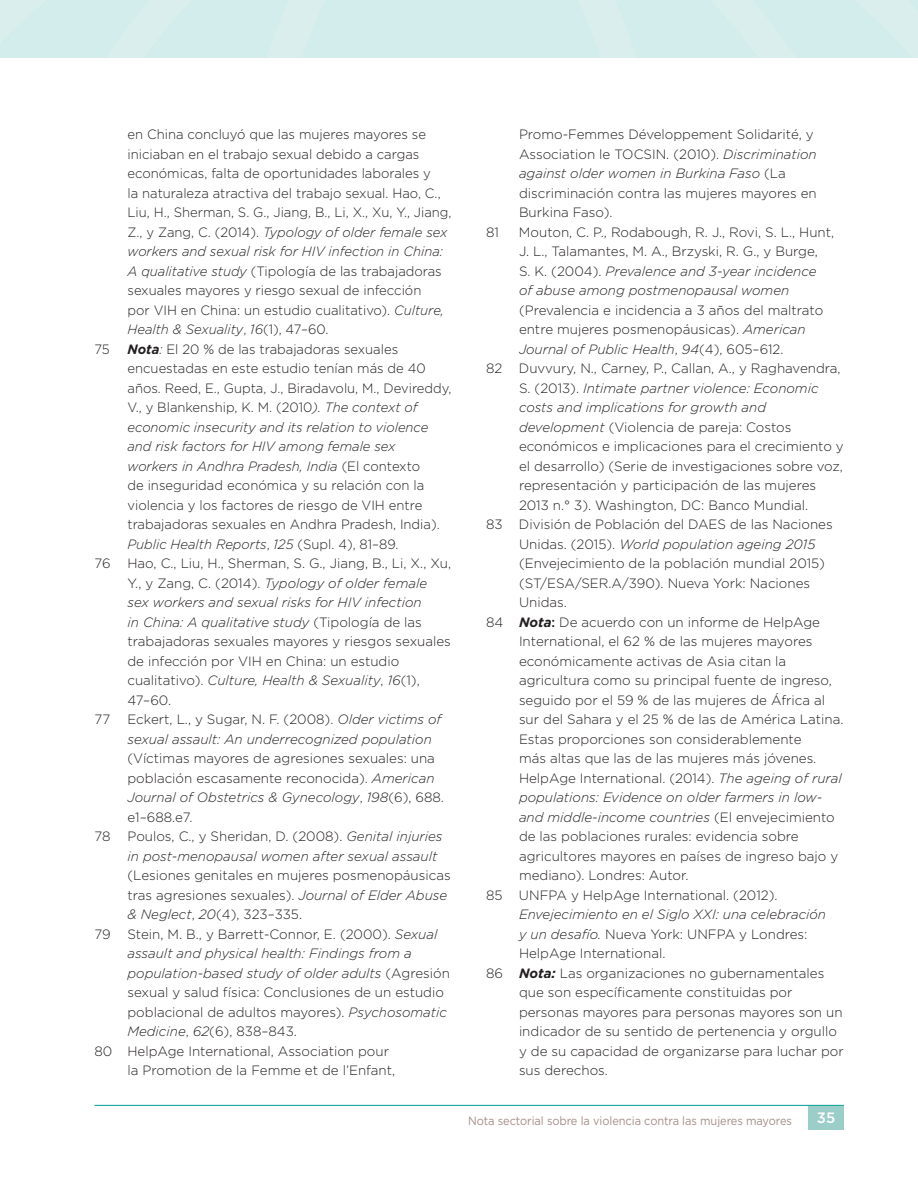
<style>
.page{position:relative;width:918px;height:1188px;background:#fff}
.page>*{position:absolute;margin:0;border:0;box-sizing:border-box;transform-origin:0 0}
.t1{font:500 15px "Gotham";color:#fff}
.t2{font:300 13.5px/19.5px "Gotham";color:#231f20}
.t3{font:italic 300 13.5px/19.5px "Gotham";color:#231f20}
.t4{font:12px "Gotham";letter-spacing:-.005em;color:#a68d87;scale:.92 1}
.s1{font-style:italic}
.s2{font-weight:700;font-style:italic}
.s3{font-style:normal}
.s4{font-weight:500}
</style>
<div class="page">
<div style="left:809px;top:1105px;width:35px;height:25px;background:#9bcdc9"></div>
<hr style="left:94px;top:1105px;width:750px;height:1px;background:#19a89d">
<p class="t2" style="left:128px;top:124px;width:326px">en China concluyó que las mujeres mayores se iniciaban en el trabajo sexual debido a cargas económicas, falta de oportunidades laborales y<br>la naturaleza atractiva del trabajo sexual. Hao, C., Liu, H., Sherman, S. G., Jiang, B., Li, X., Xu, Y., Jiang, Z., y Zang, C. (2014). <span class="s1">Typology of older female sex workers and sexual risk for HIV infection in China:<br>A qualitative study</span> (Tipología de las trabajadoras sexuales mayores y riesgo sexual de infección<br>por VIH en China: un estudio cualitativo). <span class="s1">Culture, Health &amp; Sexuality</span>, <span class="s1">16</span>(1), 47–60.</p>
<p class="t2" style="left:94px;top:339px;width:17px">75</p>
<p class="t2" style="left:128px;top:339px;width:272px"><span class="s2">Nota</span><span class="s1">:</span> El 20 % de las trabajadoras sexuales</p>
<p class="t2" style="left:128px;top:358px;width:300px">encuestadas en este estudio tenían más de 40</p>
<p class="t2" style="left:128px;top:378px;width:325px">años. Reed, E., Gupta, J., Biradavolu, M., Devireddy,</p>
<p class="t2" style="left:128px;top:397px;width:292px">V., y Blankenship, K. M. (2010<span class="s1">). The context of</span></p>
<p class="t3" style="left:128px;top:417px;width:303px">economic insecurity and its relation to violence</p>
<p class="t3" style="left:128px;top:436px;width:270px">and risk factors for HIV among female sex</p>
<p class="t3" style="left:128px;top:456px;width:294px">workers in Andhra Pradesh, India <span class="s3">(El contexto</span></p>
<p class="t2" style="left:128px;top:475px;width:298px">de inseguridad económica y su relación con la</p>
<p class="t2" style="left:128px;top:495px;width:296px">violencia y los factores de riesgo de VIH entre</p>
<p class="t2" style="left:128px;top:514px;width:314px">trabajadoras sexuales en Andhra Pradesh, India).</p>
<p class="t3" style="left:128px;top:534px;width:273px">Public Health Reports<span class="s3">,</span> 125 <span class="s3">(Supl. 4), 81–89.</span></p>
<p class="t2" style="left:94px;top:553px;width:358px">76 Hao, C., Liu, H., Sherman, S. G., Jiang, B., Li, X., Xu,</p>
<p class="t3" style="left:128px;top:573px;width:301px"><span class="s3">Y., y Zang, C. (2014).</span> Typology of older female</p>
<p class="t3" style="left:128px;top:592px;width:296px">sex workers and sexual risks for HIV infection</p>
<p class="t3" style="left:128px;top:612px;width:296px">in China: A qualitative study <span class="s3">(Tipología de las</span></p>
<p class="t2" style="left:128px;top:631px;width:325px">trabajadoras sexuales mayores y riesgos sexuales</p>
<p class="t2" style="left:128px;top:651px;width:273px">de infección por VIH en China: un estudio</p>
<p class="t3" style="left:128px;top:670px;width:294px"><span class="s3">cualitativo).</span> Culture, Health &amp; Sexuality<span class="s3">,</span> 16<span class="s3">(1),</span></p>
<p class="t2" style="left:128px;top:690px;width:45px">47–60.</p>
<p class="t2" style="left:94px;top:709px;width:17px">77</p>
<p class="t3" style="left:127px;top:709px;width:315px"><span class="s3">Eckert, L., y Sugar, N. F. (2008).</span> Older victims of sexual assault: An underrecognized population</p>
<p class="t2" style="left:128px;top:748px;width:309px">(Víctimas mayores de agresiones sexuales: una</p>
<p class="t2" style="left:128px;top:768px;width:309px">población escasamente reconocida). <span class="s1">American</span></p>
<p class="t3" style="left:128px;top:787px;width:318px">Journal of Obstetrics &amp; Gynecology<span class="s3">,</span> 198<span class="s3">(6), 688.</span></p>
<p class="t2" style="left:128px;top:807px;width:66px">e1–688.e7.</p>
<p class="t2" style="left:94px;top:826px;width:350px">78 Poulos, C., y Sheridan, D. (2008). <span class="s1">Genital injuries</span></p>
<p class="t3" style="left:128px;top:846px;width:311px">in post-menopausal women after sexual assault</p>
<p class="t2" style="left:128px;top:865px;width:325px">(Lesiones genitales en mujeres posmenopáusicas</p>
<p class="t2" style="left:128px;top:885px;width:321px">tras agresiones sexuales). <span class="s1">Journal of Elder Abuse</span></p>
<p class="t2" style="left:128px;top:904px;width:176px"><span class="s1">&amp; Neglect</span>, <span class="s1">20</span>(4), 323–335.</p>
<p class="t2" style="left:94px;top:924px;width:344px">79 Stein, M. B., y Barrett-Connor, E. (2000). <span class="s1">Sexual</span></p>
<p class="t3" style="left:128px;top:943px;width:286px">assault and physical health: Findings from a</p>
<p class="t3" style="left:128px;top:963px;width:324px">population-based study of older adults <span class="s3">(Agresión</span></p>
<p class="t2" style="left:128px;top:982px;width:318px">sexual y salud física: Conclusiones de un estudio</p>
<p class="t2" style="left:128px;top:1002px;width:321px">poblacional de adultos mayores). <span class="s1">Psychosomatic</span></p>
<p class="t2" style="left:128px;top:1021px;width:171px"><span class="s1">Medicine</span>, <span class="s1">62</span>(6), 838–843.</p>
<p class="t2" style="left:94px;top:1041px;width:296px">80 HelpAge International, Association pour</p>
<p class="t2" style="left:128px;top:1060px;width:269px">la Promotion de la Femme et de l’Enfant,</p>
<p class="t2" style="left:519px;top:124px;width:299px">Promo-Femmes Développement Solidarité, y Association le TOCSIN. (2010). <span class="s1">Discrimination against older women in Burkina Faso</span> (La discriminación contra las mujeres mayores en Burkina Faso).</p>
<p class="t2" style="left:486px;top:222px;width:14px">81</p>
<p class="t2" style="left:519px;top:222px;width:317px">Mouton, C. P., Rodabough, R. J., Rovi, S. L., Hunt, J. L., Talamantes, M. A., Brzyski, R. G., y Burge,<br>S. K. (2004). <span class="s1">Prevalence and 3-year incidence<br>of abuse among postmenopausal women</span></p>
<p class="t2" style="left:519px;top:300px;width:306px">(Prevalencia e incidencia a 3 años del maltrato</p>
<p class="t2" style="left:519px;top:319px;width:288px">entre mujeres posmenopáusicas). <span class="s1">American</span></p>
<p class="t3" style="left:519px;top:339px;width:266px">Journal of Public Health<span class="s3">,</span> 94<span class="s3">(4), 605–612.</span></p>
<p class="t2" style="left:486px;top:358px;width:356px">82 Duvvury, N., Carney, P., Callan, A., y Raghavendra,</p>
<p class="t3" style="left:519px;top:378px;width:301px"><span class="s3">S. (2013).</span> Intimate partner violence: Economic</p>
<p class="t3" style="left:519px;top:397px;width:249px">costs and implications for growth and</p>
<p class="t2" style="left:519px;top:417px;width:274px"><span class="s1">development</span> (Violencia de pareja: Costos</p>
<p class="t2" style="left:519px;top:436px;width:326px">económicos e implicaciones para el crecimiento y</p>
<p class="t2" style="left:519px;top:456px;width:326px">el desarrollo) (Serie de investigaciones sobre voz,</p>
<p class="t2" style="left:519px;top:475px;width:299px">representación y participación de las mujeres</p>
<p class="t2" style="left:519px;top:495px;width:291px">2013 n.° 3). Washington, DC: Banco Mundial.</p>
<p class="t2" style="left:486px;top:514px;width:348px">83 División de Población del DAES de las Naciones</p>
<p class="t3" style="left:519px;top:534px;width:298px"><span class="s3">Unidas. (2015).</span> World population ageing 2015</p>
<p class="t2" style="left:519px;top:553px;width:308px">(Envejecimiento de la población mundial 2015)</p>
<p class="t2" style="left:519px;top:573px;width:293px">(ST/ESA/SER.A/390). Nueva York: Naciones</p>
<p class="t2" style="left:519px;top:592px;width:49px">Unidas.</p>
<p class="t2" style="left:486px;top:612px;width:336px">84 <span class="s2">Nota</span><span class="s4">:</span> De acuerdo con un informe de HelpAge</p>
<p class="t2" style="left:519px;top:631px;width:295px">International, el 62 % de las mujeres mayores</p>
<p class="t2" style="left:519px;top:651px;width:269px">económicamente activas de Asia citan la</p>
<p class="t2" style="left:519px;top:670px;width:314px">agricultura como su principal fuente de ingreso,</p>
<p class="t2" style="left:519px;top:690px;width:308px">seguido por el 59 % de las mujeres de África al</p>
<p class="t2" style="left:519px;top:709px;width:326px">sur del Sahara y el 25 % de las de América Latina.</p>
<p class="t2" style="left:519px;top:729px;width:284px">Estas proporciones son considerablemente</p>
<p class="t2" style="left:519px;top:748px;width:299px">más altas que las de las mujeres más jóvenes.</p>
<p class="t2" style="left:519px;top:768px;width:324px">HelpAge International. (2014). <span class="s1">The ageing of rural</span></p>
<p class="t3" style="left:519px;top:787px;width:305px">populations: Evidence on older farmers in low-</p>
<p class="t3" style="left:519px;top:807px;width:317px">and middle-income countries <span class="s3">(El envejecimiento</span></p>
<p class="t2" style="left:519px;top:826px;width:281px">de las poblaciones rurales: evidencia sobre</p>
<p class="t2" style="left:519px;top:846px;width:321px">agricultores mayores en países de ingreso bajo y</p>
<p class="t2" style="left:519px;top:865px;width:171px">mediano). Londres: Autor.</p>
<p class="t2" style="left:486px;top:885px;width:293px">85 UNFPA y HelpAge International. (2012).</p>
<p class="t3" style="left:519px;top:904px;width:309px">Envejecimiento en el Siglo XXI: una celebración</p>
<p class="t2" style="left:519px;top:924px;width:290px"><span class="s1">y un desafío.</span> Nueva York: UNFPA y Londres:</p>
<p class="t2" style="left:519px;top:943px;width:148px">HelpAge International.</p>
<p class="t2" style="left:486px;top:963px;width:340px">86 <span class="s2">Nota:</span> Las organizaciones no gubernamentales</p>
<p class="t2" style="left:519px;top:982px;width:275px">que son específicamente constituidas por</p>
<p class="t2" style="left:519px;top:1002px;width:325px">personas mayores para personas mayores son un</p>
<p class="t2" style="left:519px;top:1021px;width:319px">indicador de su sentido de pertenencia y orgullo</p>
<p class="t2" style="left:519px;top:1041px;width:326px">y de su capacidad de organizarse para luchar por</p>
<p class="t2" style="left:519px;top:1060px;width:91px">sus derechos.</p>
<p class="t4" style="left:468px;top:1113px;width:354px">Nota sectorial sobre la violencia contra las mujeres mayores</p>
<p class="t1" style="left:817px;top:1108px;width:20px">35</p>
</div>
